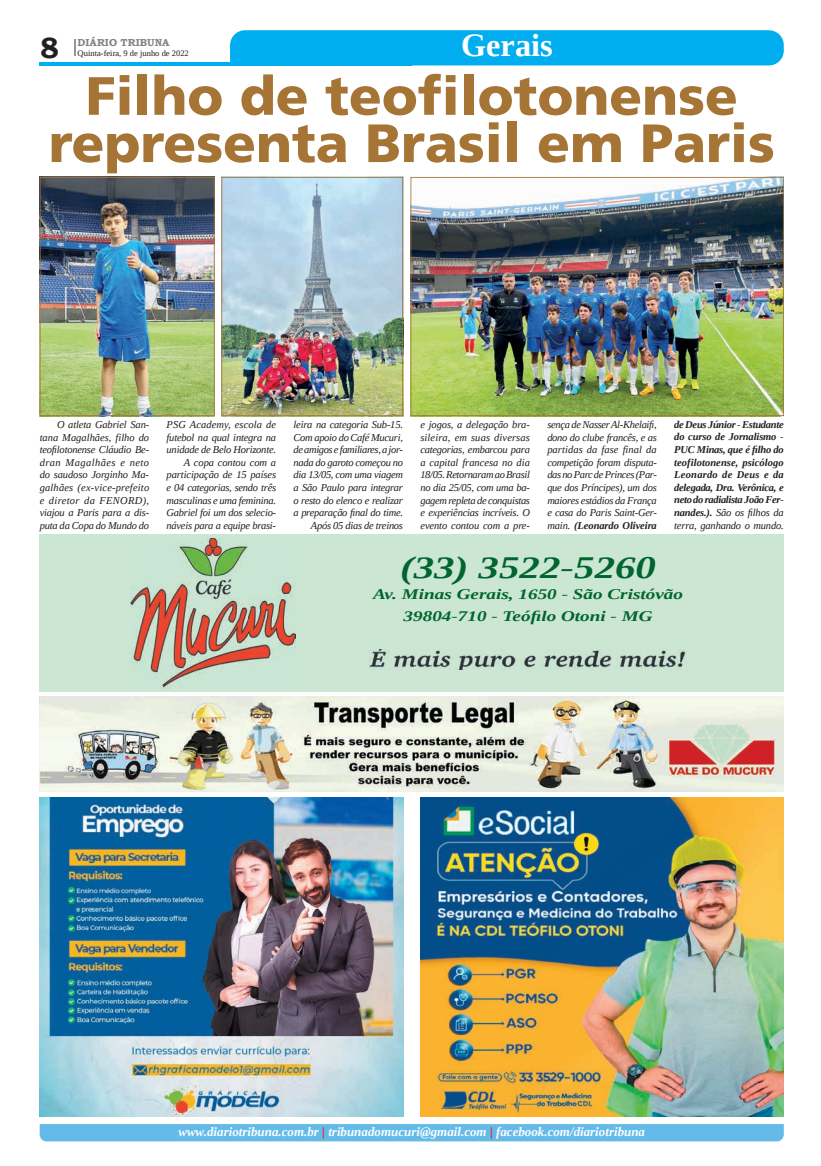
<style>
.page{position:relative;width:821px;height:1166px;background:#fff}
.page>*{position:absolute;margin:0;border:0;box-sizing:border-box;transform-origin:0 0}
.t1{font:900 53.81px/47.2px "Frutiger LT Std";color:#a67435;text-align:center}
.t2{font:700 32.38px "Liberation Serif";color:#fff}
.t3{font:italic 700 31.59px "Liberation Serif";color:#00652e;scale:1.3 1}
.t4{font:700 29.31px "Bookman Old Style";color:#231f20}
.t5{font:italic 700 14.79px/21.5px "Liberation Serif";color:#00652e;text-align:center;scale:1.3 1}
.t6{font:italic 700 12.95px "Liberation Serif";color:#fff}
.t7{font:italic 10.5px/12.6px "Liberation Serif";letter-spacing:-.025em;color:#231f20;text-align:justify}
.t8{font:italic 700 10.5px/12.6px "Liberation Serif";letter-spacing:-.025em;color:#231f20;text-align:justify}
.t9{font:700 10.06px "Bookman Old Style";color:#808285}
.t10{font:8.4px "Liberation Serif";color:#231f20}
.s1{font-weight:700}
.s2{font-weight:400}
.s3{color:#ee1d23}
</style>
<div class="page">
<svg style="left:74px;top:39px;width:2px;height:17px"></svg>
<hr style="left:40px;top:62px;width:372px;height:3px;background:#00aeef">
<div style="left:230px;top:30px;width:554px;height:35px;background:#00aeef"></div>
<div style="left:40px;top:1124px;width:744px;height:17px;background:#64bae9"></div>
<img style="left:40px;top:697px;width:744px;height:94px">
<div style="left:40px;top:534px;width:744px;height:158px;background:#cbe6d3"></div>
<img style="left:131px;top:538px;width:164px;height:150px">
<img style="left:370px;top:649px;width:317px;height:21px">
<img style="left:421px;top:797px;width:363px;height:319px">
<img style="left:40px;top:797px;width:363px;height:319px">
<img style="left:221px;top:177px;width:182px;height:239px">
<img style="left:410px;top:177px;width:374px;height:239px">
<img style="left:40px;top:177px;width:175px;height:239px">
<h2 class="t2" style="left:461px;top:24px;width:93px">Gerais</h2>
<h1 class="t1" style="left:49px;top:72px;width:728px">Filho de teofilotonense representa Brasil em Paris</h1>
<p class="t9" style="left:78px;top:35px;width:93px">DIÁRIO TRIBUNA</p>
<h3 class="t4" style="left:40px;top:27px;width:21px">8</h3>
<p class="t10" style="left:78px;top:48px;width:113px">Quinta-feira, 9 de junho de 2022</p>
<p class="t7" style="left:40px;top:418px;width:111px;text-indent:17px">O atleta Gabriel San&shy;tana Magalhães, filho do teofilotonense Cláudio Be&shy;dran Magalhães e neto do saudoso Jorginho Ma&shy;galhães (ex-vice-prefeito e diretor da FENORD), viajou a Paris para a dis&shy;puta da Copa do Mundo do</p>
<p class="t7" style="left:167px;top:418px;width:111px;text-align:right">PSG Academy, escola de futebol na qual integra na unidade de Belo Horizonte.<br>A copa contou com a participação de 15 países e 04 categorias, sendo três masculinas e uma feminina.<br>Gabriel foi um dos selecio&shy;náveis para a equipe brasi-</p>
<p class="t7" style="left:294px;top:418px;width:111px;text-align:right">leira na categoria Sub-15.<br>Com apoio do Café Mucuri, de amigos e familiares, a jor&shy;nada do garoto começou no dia 13/05, com uma viagem a São Paulo para integrar o resto do elenco e realizar a preparação final do time.<br>Após 05 dias de treinos</p>
<p class="t7" style="left:420px;top:418px;width:111px">e jogos, a delegação bra&shy;sileira, em suas diversas categorias, embarcou para a capital francesa no dia 18/05. Retornaram ao Brasil no dia 25/05, com uma ba&shy;gagem repleta de conquistas e experiências incríveis. O evento contou com a pre-</p>
<p class="t7" style="left:547px;top:418px;width:111px">sença de Nasser Al-Khelaifi, dono do clube francês, e as partidas da fase final da competição foram disputa&shy;das no Parc de Princes (Par&shy;que dos Príncipes), um dos maiores estádios da França e casa do Paris Saint-Ger&shy;main. <span class="s1">(Leonardo Oliveira</span></p>
<p class="t8" style="left:674px;top:418px;width:111px">de Deus Júnior - Estudante do curso de Jornalismo - PUC Minas, que é filho do teofilotonense, psicólogo Leonardo de Deus e da delegada, Dra. Verônica, e neto do radialista João Fer&shy;nandes.). <span class="s2">São os filhos da terra, ganhando o mundo.</span></p>
<h3 class="t3" style="left:400px;top:547px;width:198px">(33) 3522-5260</h3>
<h3 class="t5" style="left:373px;top:583px;width:240px">Av. Minas Gerais, 1650 - São Cristóvão<br>39804-710 - Teófilo Otoni - MG</h3>
<p class="t6" style="left:178px;top:1123px;width:468px">www.diariotribuna.com.br <span class="s3">|</span> tribunadomucuri@gmail.com <span class="s3">|</span> facebook.com/diariotribuna</p>
</div>
